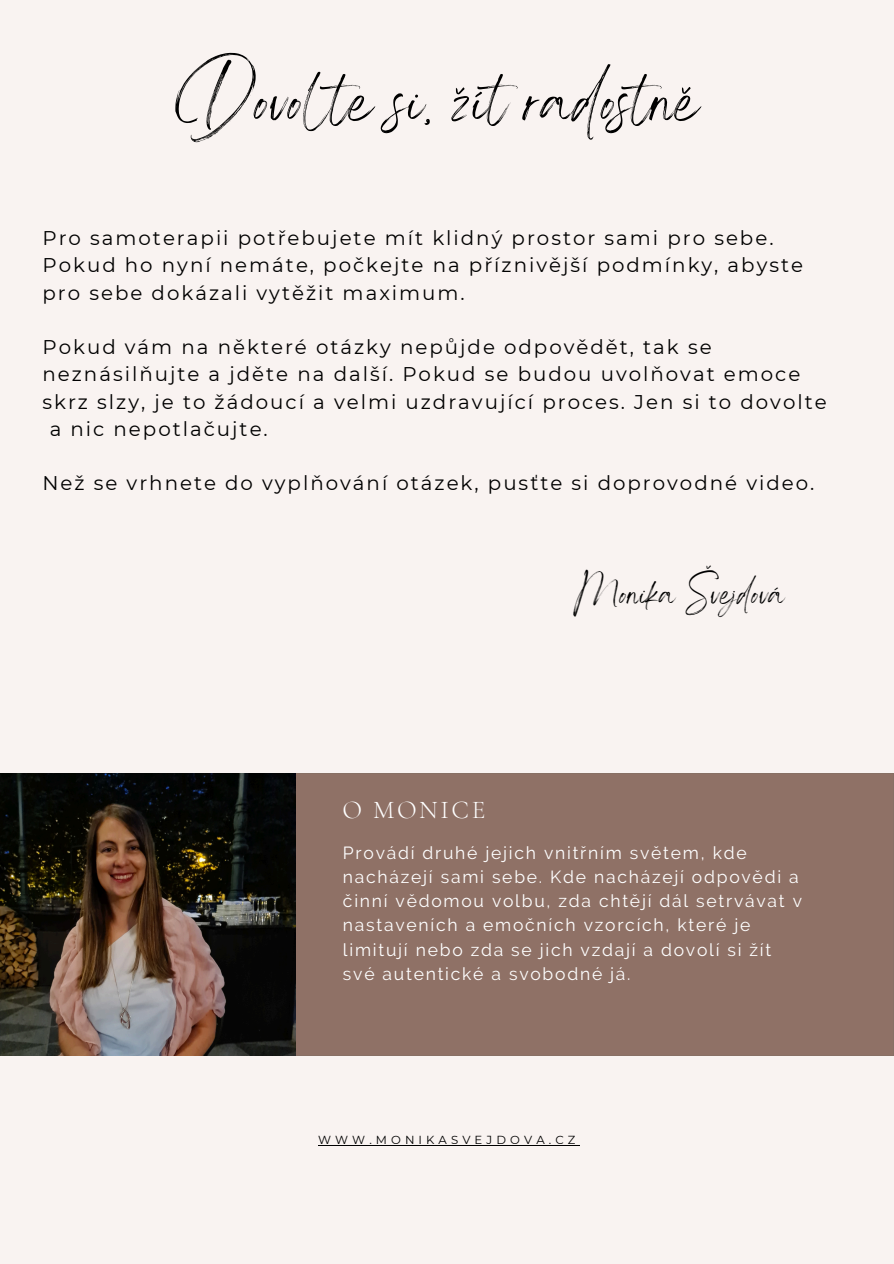
<style>
.page{position:relative;width:894px;height:1264px;background:#fff}
.page>*{position:absolute;margin:0;border:0;box-sizing:border-box;transform-origin:0 0}
.t1{font:93.3px "Angella White";color:#000}
.t2{font:46.65px "Angella White";color:#000}
.t3{font:300 25.65px "Cormorant Garamond";letter-spacing:.1em;color:#fff}
.t4{font:19.8px/27.3px "Montserrat";letter-spacing:.1em;color:#000}
.t5{font:17.55px/24px "Raleway";letter-spacing:.1em;color:#fff}
.t6{font:11.7px "Montserrat";letter-spacing:.35em;color:#000}
</style>
<div class="page">
<div style="left:0;top:0;width:893px;height:1263px;background:#f9f3f1"></div>
<div style="left:295px;top:773px;width:598px;height:282px;background:#8f7166"></div>
<img style="left:0;top:773px;width:295px;height:282px">
<hr style="left:318px;top:1144px;width:261px;height:1px;background:#000">
<h1 class="t1" style="left:175px;top:42px;width:526px">Dovolte si, žít radostně</h1>
<h4 class="t4" style="left:42px;top:224px;width:762px">Pro samoterapii potřebujete mít klidný prostor sami pro sebe.<br>Pokud ho nyní nemáte, počkejte na příznivější podmínky, abyste pro sebe dokázali vytěžit maximum.</h4>
<h4 class="t4" style="left:42px;top:333px;width:670px">Pokud vám na některé otázky nepůjde odpovědět, tak se</h4>
<h4 class="t4" style="left:42px;top:360px;width:759px">neznásilňujte a jděte na další. Pokud se budou uvolňovat emoce</h4>
<h4 class="t4" style="left:42px;top:388px;width:785px">skrz slzy, je to žádoucí a velmi uzdravující proces. Jen si to dovolte</h4>
<h4 class="t4" style="left:50px;top:415px;width:219px">a nic nepotlačujte.</h4>
<h4 class="t4" style="left:42px;top:469px;width:773px">Než se vrhnete do vyplňování otázek, pusťte si doprovodné video.</h4>
<h5 class="t2" style="left:573px;top:564px;width:213px">Monika Švejdová</h5>
<h2 class="t3" style="left:342px;top:794px;width:144px">O MONICE</h2>
<h3 class="t5" style="left:343px;top:841px;width:460px">Provádí druhé jejich vnitřním světem, kde nacházejí sami sebe. Kde nacházejí odpovědi a činní vědomou volbu, zda chtějí dál setrvávat v nastaveních a emočních vzorcích, které je limitují nebo zda se jich vzdají a dovolí si žít své autentické a svobodné já.</h3>
<p class="t6" style="left:318px;top:1132px;width:259px">WWW.MONIKASVEJDOVA.CZ</p>
</div>
